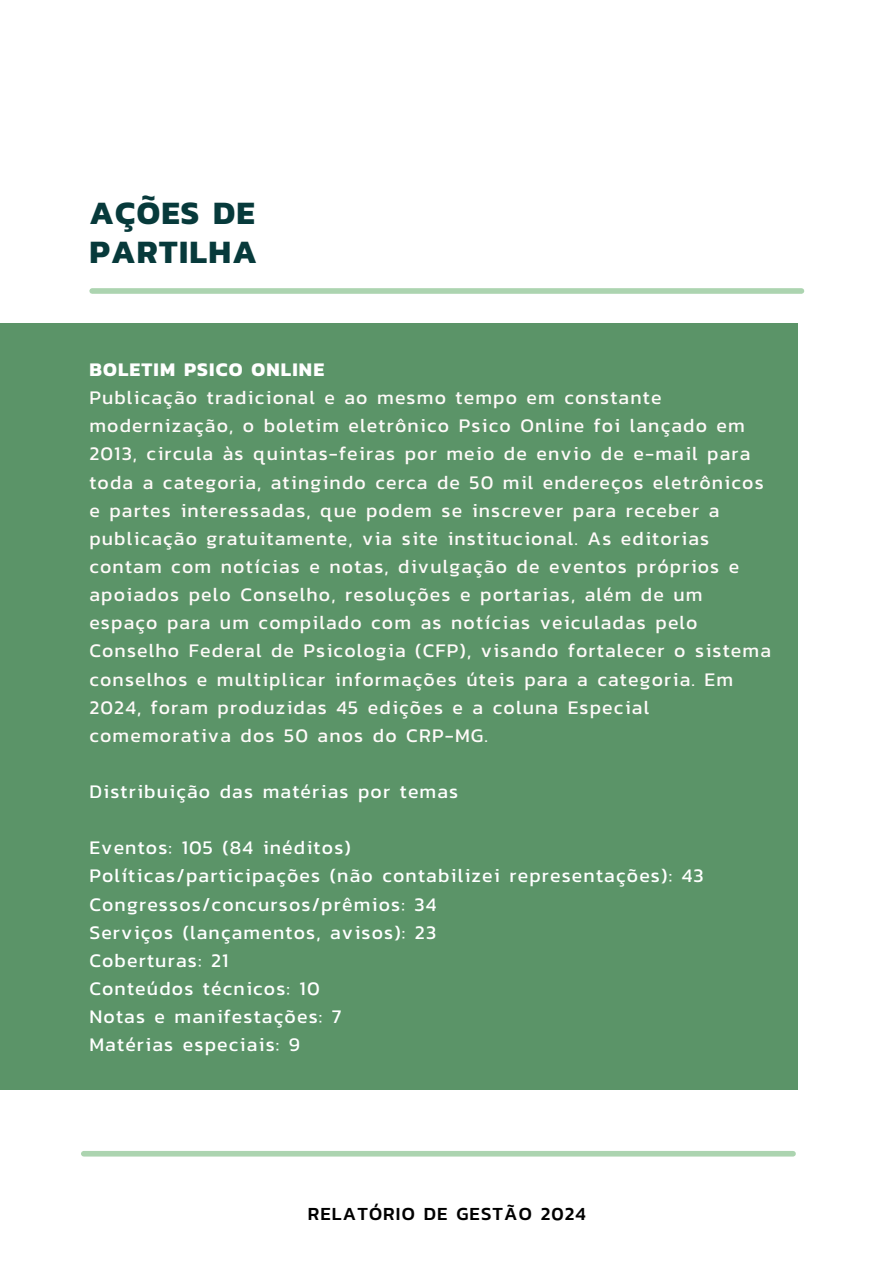
<style>
.page{position:relative;width:894px;height:1264px;background:#fff}
.page>*{position:absolute;margin:0;border:0;box-sizing:border-box;transform-origin:0 0}
.t1{font:700 33px/38.7px "Kanit";letter-spacing:.04em;color:#073a3b}
.t2{font:19.5px/28.2px "Kanit";letter-spacing:.06em;color:#fffaf9}
.t3{font:19.5px "Kanit";letter-spacing:.06em;color:#fff}
.t4{font:700 19.5px "Kanit";letter-spacing:.06em;color:#fff}
.t5{font:500 18.75px "Kanit";letter-spacing:.06em;color:#000}
</style>
<div class="page">
<div style="left:92px;top:288px;width:709px;height:6px;background:#acd4b0"></div>
<div style="left:84px;top:1150px;width:708px;height:6px;background:#acd4b0"></div>
<div style="left:0;top:323px;width:798px;height:767px;background:#5b9468"></div>
<p class="t1" style="left:89px;top:193px;width:169px">AÇÕES DE<br>PARTILHA</p>
<p class="t4" style="left:89px;top:354px;width:236px">BOLETIM PSICO ONLINE</p>
<p class="t2" style="left:89px;top:383px;width:683px">Publicação tradicional e ao mesmo tempo em constante modernização, o boletim eletrônico Psico Online foi lançado em 2013, circula às quintas-feiras por meio de envio de e-mail para toda a categoria, atingindo cerca de 50 mil endereços eletrônicos e partes interessadas, que podem se inscrever para receber a publicação gratuitamente, via site institucional. As editorias contam com notícias e notas, divulgação de eventos próprios e apoiados pelo Conselho, resoluções e portarias, além de um espaço para um compilado com as notícias veiculadas pelo Conselho Federal de Psicologia (CFP), visando fortalecer o sistema conselhos e multiplicar informações úteis para a categoria. Em 2024, foram produzidas 45 edições e a coluna Especial comemorativa dos 50 anos do CRP-MG.</p>
<p class="t3" style="left:89px;top:776px;width:370px">Distribuição das matérias por temas</p>
<p class="t3" style="left:89px;top:832px;width:263px">Eventos: 105 (84 inéditos)</p>
<p class="t3" style="left:89px;top:861px;width:615px">Políticas/participações (não contabilizei representações): 43</p>
<p class="t3" style="left:89px;top:889px;width:348px">Congressos/concursos/prêmios: 34</p>
<p class="t3" style="left:89px;top:917px;width:348px">Serviços (lançamentos, avisos): 23</p>
<p class="t3" style="left:89px;top:945px;width:140px">Coberturas: 21</p>
<p class="t3" style="left:89px;top:973px;width:232px">Conteúdos técnicos: 10</p>
<p class="t3" style="left:89px;top:1001px;width:254px">Notas e manifestações: 7</p>
<p class="t3" style="left:89px;top:1029px;width:212px">Matérias especiais: 9</p>
<h1 class="t5" style="left:308px;top:1199px;width:279px">RELATÓRIO DE GESTÃO 2024</h1>
</div>
